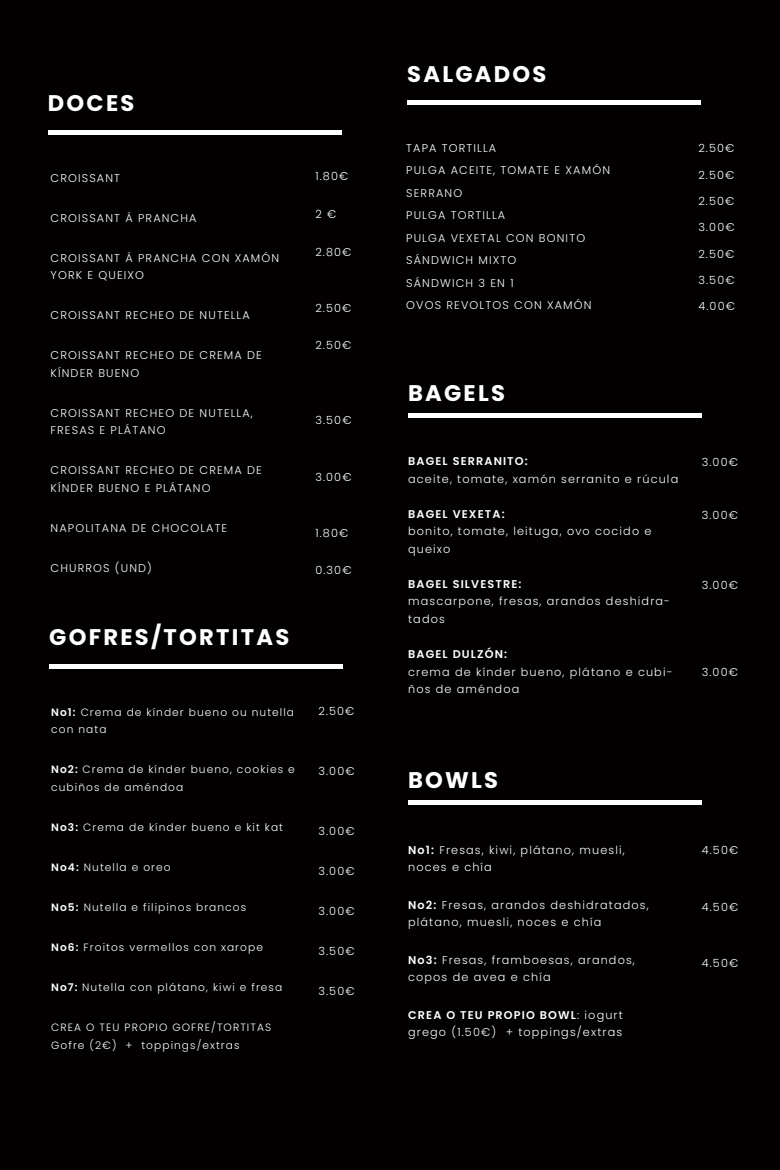
<style>
.page{position:relative;width:780px;height:1170px;background:#fff}
.page>*{position:absolute;margin:0;border:0;box-sizing:border-box;transform-origin:0 0}
.t1{font:700 22.62px "Poppins";letter-spacing:.1em;color:#fff}
.t2{font:300 11.25px/17.5px "Poppins";letter-spacing:.1em;color:#fff}
.t3{font:600 11.25px "Poppins";letter-spacing:.1em;color:#fff}
.t4{font:300 10.62px/17.5px "Poppins";letter-spacing:.1em;color:#fff}
.s1{font-weight:600}
</style>
<div class="page">
<div style="left:0;top:0;width:780px;height:1169px;background:#020000"></div>
<hr style="left:48px;top:130px;width:293px;height:4px;background:#fff">
<hr style="left:49px;top:664px;width:294px;height:4px;background:#fff">
<div style="left:407px;top:100px;width:293px;height:5px;background:#fff"></div>
<div style="left:408px;top:413px;width:293px;height:5px;background:#fff"></div>
<hr style="left:408px;top:800px;width:293px;height:4px;background:#fff">
<h1 class="t1" style="left:48px;top:90px;width:88px">DOCES</h1>
<p class="t2" style="left:51px;top:169px;width:71px">CROISSANT</p>
<p class="t2" style="left:51px;top:209px;width:147px">CROISSANT Á PRANCHA</p>
<p class="t2" style="left:51px;top:249px;width:230px">CROISSANT Á PRANCHA CON XAMÓN<br>YORK E QUEIXO</p>
<p class="t2" style="left:51px;top:306px;width:201px">CROISSANT RECHEO DE NUTELLA</p>
<p class="t2" style="left:51px;top:346px;width:213px">CROISSANT RECHEO DE CREMA DE<br>KÍNDER BUENO</p>
<p class="t2" style="left:51px;top:404px;width:204px">CROISSANT RECHEO DE NUTELLA,<br>FRESAS E PLÁTANO</p>
<p class="t2" style="left:51px;top:461px;width:213px">CROISSANT RECHEO DE CREMA DE<br>KÍNDER BUENO E PLÁTANO</p>
<p class="t2" style="left:51px;top:519px;width:178px">NAPOLITANA DE CHOCOLATE</p>
<p class="t2" style="left:51px;top:559px;width:103px">CHURROS (UND)</p>
<h1 class="t1" style="left:49px;top:624px;width:241px">GOFRES/TORTITAS</h1>
<p class="t2" style="left:315px;top:168px;width:34px">1.80€</p>
<p class="t2" style="left:315px;top:205px;width:22px">2 €</p>
<p class="t2" style="left:315px;top:243px;width:38px">2.80€</p>
<p class="t2" style="left:315px;top:299px;width:38px">2.50€</p>
<p class="t2" style="left:315px;top:336px;width:38px">2.50€</p>
<p class="t2" style="left:315px;top:411px;width:38px">3.50€</p>
<p class="t2" style="left:315px;top:468px;width:38px">3.00€</p>
<p class="t2" style="left:315px;top:524px;width:34px">1.80€</p>
<p class="t2" style="left:315px;top:561px;width:38px">0.30€</p>
<p class="t4" style="left:51px;top:703px;width:244px"><span class="s1">No1:</span> Crema de kínder bueno ou nutella con nata</p>
<p class="t4" style="left:51px;top:761px;width:245px"><span class="s1">No2:</span> Crema de kínder bueno, cookies e cubiños de améndoa</p>
<p class="t4" style="left:51px;top:818px;width:233px"><span class="s1">No3:</span> Crema de kínder bueno e kit kat</p>
<p class="t4" style="left:51px;top:858px;width:121px"><span class="s1">No4:</span> Nutella e oreo</p>
<p class="t4" style="left:51px;top:898px;width:196px"><span class="s1">No5:</span> Nutella e filipinos brancos</p>
<p class="t4" style="left:51px;top:938px;width:213px"><span class="s1">No6:</span> Froitos vermellos con xarope</p>
<p class="t4" style="left:51px;top:978px;width:232px"><span class="s1">No7:</span> Nutella con plátano, kiwi e fresa</p>
<p class="t4" style="left:51px;top:1018px;width:221px">CREA O TEU PROPIO GOFRE/TORTITAS<br>Gofre (2€) + toppings/extras</p>
<p class="t2" style="left:318px;top:702px;width:38px">2.50€</p>
<p class="t2" style="left:318px;top:762px;width:38px">3.00€</p>
<p class="t2" style="left:318px;top:822px;width:38px">3.00€</p>
<p class="t2" style="left:318px;top:862px;width:38px">3.00€</p>
<p class="t2" style="left:318px;top:902px;width:38px">3.00€</p>
<p class="t2" style="left:318px;top:942px;width:38px">3.50€</p>
<p class="t2" style="left:318px;top:982px;width:38px">3.50€</p>
<h1 class="t1" style="left:407px;top:61px;width:141px">SALGADOS</h1>
<p class="t2" style="left:406px;top:137px;width:205px;line-height:22.5px">TAPA TORTILLA<br>PULGA ACEITE, TOMATE E XAMÓN<br>SERRANO<br>PULGA TORTILLA<br>PULGA VEXETAL CON BONITO<br>SÁNDWICH MIXTO<br>SÁNDWICH 3 EN 1<br>OVOS REVOLTOS CON XAMÓN</p>
<p class="t2" style="left:698px;top:140px;width:38px">2.50€</p>
<p class="t2" style="left:698px;top:166px;width:38px">2.50€</p>
<p class="t2" style="left:698px;top:192px;width:38px">2.50€</p>
<p class="t2" style="left:698px;top:218px;width:38px">3.00€</p>
<p class="t2" style="left:698px;top:245px;width:38px">2.50€</p>
<p class="t2" style="left:698px;top:271px;width:38px">3.50€</p>
<p class="t2" style="left:698px;top:297px;width:38px">4.00€</p>
<h1 class="t1" style="left:408px;top:380px;width:98px">BAGELS</h1>
<p class="t3" style="left:408px;top:455px;width:121px">BAGEL SERRANITO:</p>
<p class="t2" style="left:408px;top:470px;width:271px">aceite, tomate, xamón serranito e rúcula</p>
<p class="t3" style="left:408px;top:507px;width:98px">BAGEL VEXETA:</p>
<p class="t2" style="left:408px;top:522px;width:245px">bonito, tomate, leituga, ovo cocido e queixo</p>
<p class="t3" style="left:408px;top:577px;width:115px">BAGEL SILVESTRE:</p>
<p class="t2" style="left:408px;top:592px;width:263px">mascarpone, fresas, arandos deshidra&shy;tados</p>
<p class="t3" style="left:408px;top:647px;width:100px">BAGEL DULZÓN:</p>
<p class="t2" style="left:408px;top:662px;width:266px">crema de kínder bueno, plátano e cubi&shy;ños de améndoa</p>
<p class="t2" style="left:701px;top:453px;width:38px">3.00€</p>
<p class="t2" style="left:701px;top:506px;width:38px">3.00€</p>
<p class="t2" style="left:701px;top:576px;width:38px">3.00€</p>
<p class="t2" style="left:701px;top:663px;width:38px">3.00€</p>
<h1 class="t1" style="left:408px;top:766px;width:92px">BOWLS</h1>
<p class="t2" style="left:408px;top:840px;width:218px"><span class="s1">No1:</span> Fresas, kiwi, plátano, muesli, noces e chía</p>
<p class="t2" style="left:408px;top:895px;width:242px"><span class="s1">No2:</span> Fresas, arandos deshidratados, plátano, muesli, noces e chía</p>
<p class="t2" style="left:408px;top:950px;width:228px"><span class="s1">No3:</span> Fresas, framboesas, arandos, copos de avea e chía</p>
<p class="t2" style="left:408px;top:1005px;width:216px"><span class="s1">CREA O TEU PROPIO BOWL</span>: iogurt grego (1.50€) + toppings/extras</p>
<p class="t2" style="left:701px;top:841px;width:38px">4.50€</p>
<p class="t2" style="left:701px;top:897px;width:38px">4.50€</p>
<p class="t2" style="left:701px;top:954px;width:38px">4.50€</p>
</div>
